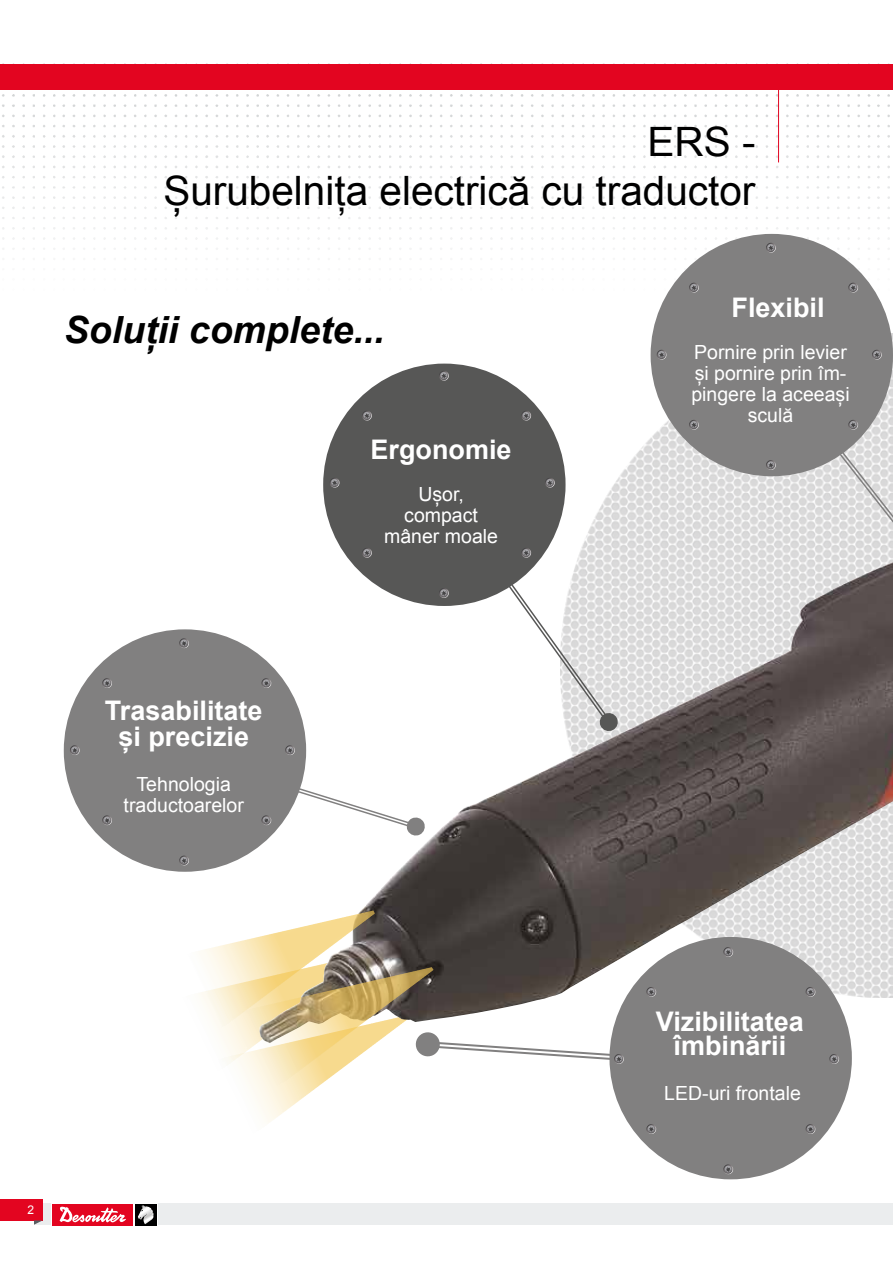
<style>
.page{position:relative;width:893px;height:1263px;background:#fff}
.page>*{position:absolute;margin:0;border:0;box-sizing:border-box;transform-origin:0 0}
.t1{font:40.5px/48.6px "Arial";color:#000;text-align:right}
.t2{font:italic 700 37.5px "Arial";color:#000}
.t3{font:700 27px/25.8px "Arial";color:#fff;text-align:center}
.t4{font:19.5px/21px "Arial";color:#fff;text-align:center}
.t5{font:12px "Arial";color:#fff}
</style>
<div class="page">
<img style="left:0;top:89px;width:893px;height:212px">
<div style="left:34px;top:1203px;width:859px;height:22px;background:#ebedee"></div>
<div style="left:0;top:1199px;width:43px;height:21px;background:#e30520"></div>
<svg style="left:34px;top:1220px;width:9px;height:5px"></svg>
<div style="left:0;top:64px;width:893px;height:25px;background:#e30520"></div>
<div style="left:51px;top:1202px;width:107px;height:24px;background:linear-gradient(to bottom,#fff,#fff)"></div>
<div style="left:135px;top:1204px;width:21px;height:21px;background:#000"></div>
<div style="left:53px;top:1204px;width:80px;height:21px;background:#e30520"></div>
<svg style="left:59px;top:1206px;width:67px;height:16px"></svg>
<svg style="left:138px;top:1205px;width:15px;height:19px"></svg>
<hr style="left:778px;top:77px;width:1px;height:85px;background:#e30520">
<img style="left:594px;top:333px;width:299px;height:229px">
<img style="left:259px;top:562px;width:634px;height:477px">
<div style="left:64px;top:629px;width:242px;height:243px;background:#818080;border-radius:50%"></div>
<svg style="left:179px;top:638px;width:10px;height:10px"></svg>
<svg style="left:179px;top:855px;width:10px;height:11px"></svg>
<svg style="left:102px;top:815px;width:10px;height:11px"></svg>
<svg style="left:70px;top:745px;width:10px;height:10px"></svg>
<svg style="left:102px;top:678px;width:10px;height:10px"></svg>
<svg style="left:261px;top:678px;width:11px;height:10px"></svg>
<svg style="left:261px;top:745px;width:165px;height:92px"></svg>
<div style="left:609px;top:937px;width:243px;height:242px;background:#818080;border-radius:50%"></div>
<svg style="left:805px;top:1124px;width:11px;height:10px"></svg>
<svg style="left:723px;top:1164px;width:11px;height:11px"></svg>
<svg style="left:829px;top:1054px;width:10px;height:10px"></svg>
<svg style="left:805px;top:987px;width:11px;height:10px"></svg>
<div style="left:651px;top:234px;width:242px;height:242px;background:#818080;border-radius:50%"></div>
<svg style="left:766px;top:243px;width:10px;height:10px"></svg>
<svg style="left:689px;top:420px;width:10px;height:10px"></svg>
<svg style="left:656px;top:350px;width:11px;height:10px"></svg>
<svg style="left:689px;top:283px;width:10px;height:10px"></svg>
<svg style="left:756px;top:345px;width:137px;height:198px"></svg>
<svg style="left:848px;top:283px;width:10px;height:10px"></svg>
<div style="left:323px;top:364px;width:243px;height:242px;background:#575756;border-radius:50%"></div>
<svg style="left:439px;top:371px;width:10px;height:10px"></svg>
<svg style="left:463px;top:520px;width:156px;height:212px"></svg>
<svg style="left:439px;top:588px;width:10px;height:10px"></svg>
<svg style="left:362px;top:548px;width:10px;height:10px"></svg>
<svg style="left:330px;top:478px;width:10px;height:10px"></svg>
<svg style="left:362px;top:411px;width:10px;height:10px"></svg>
<svg style="left:545px;top:478px;width:10px;height:10px"></svg>
<svg style="left:522px;top:411px;width:10px;height:10px"></svg>
<svg style="left:201px;top:910px;width:533px;height:232px"></svg>
<h1 class="t1" style="left:163px;top:118px;width:594px">ERS -<br>Șurubelnița electrică cu traductor</h1>
<h2 class="t2" style="left:64px;top:305px;width:322px">Soluții complete...</h2>
<h3 class="t3" style="left:105px;top:698px;width:159px">Trasabilitate și precizie</h3>
<p class="t4" style="left:124px;top:774px;width:122px">Tehnologia traductoarelor</p>
<h3 class="t3" style="left:371px;top:438px;width:143px">Ergonomie</h3>
<p class="t4" style="left:384px;top:484px;width:115px">Ușor, compact mâner moale</p>
<h3 class="t3" style="left:731px;top:295px;width:95px">Flexibil</h3>
<p class="t4" style="left:691px;top:342px;width:160px">Pornire prin levier și pornire prin îm&shy;pingere la aceeași sculă</p>
<p class="t5" style="left:27px;top:1202px;width:8px">2</p>
<h3 class="t3" style="left:656px;top:1009px;width:150px;line-height:24.6px">Vizibilitatea îmbinării</h3>
<p class="t4" style="left:664px;top:1082px;width:138px">LED-uri frontale</p>
</div>
